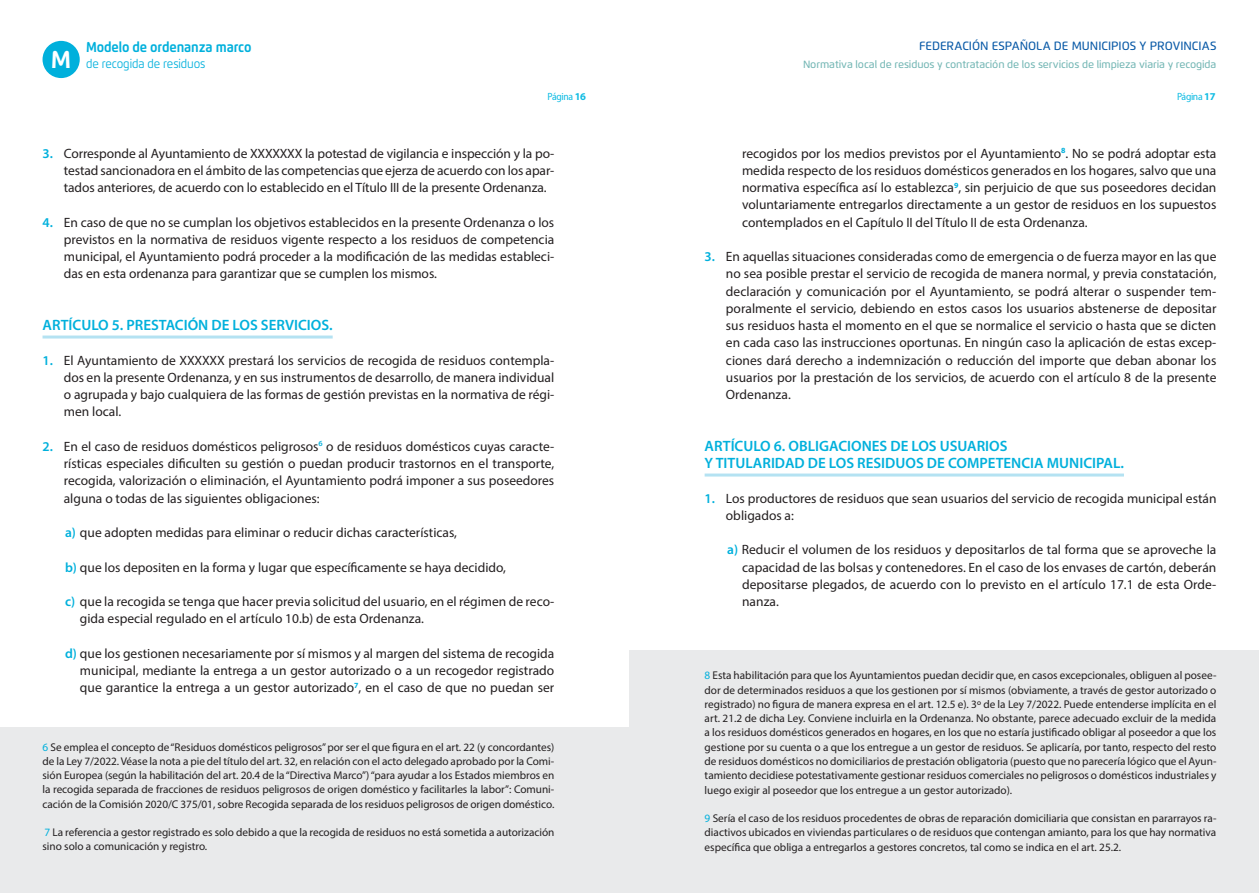
<style>
.page{position:relative;width:1259px;height:893px;background:#fff}
.page>*{position:absolute;margin:0;border:0;box-sizing:border-box;transform-origin:0 0}
.t1{font:700 24.3px "Flexo";color:#fff}
.t2{font:600 15px/17.2px "Myriad Pro";color:#00b0dc}
.t3{font:700 14.4px "Flexo";letter-spacing:-.01em;color:#00b0dc;scale:.9 1}
.t4{font:13.5px/17.2px "Myriad Pro";color:#231f20;text-align:justify}
.t5{font:12.3px "Flexo";letter-spacing:-.01em;color:#00b0dc;scale:.9 1}
.t6{font:500 12px "Flexo";color:#0a5aa7}
.t7{font:11.25px/14.2px "Myriad Pro";letter-spacing:-.005em;color:#231f20;text-align:justify}
.t8{font:500 10.5px "Flexo";letter-spacing:-.01em;color:#71b5b3}
.t9{font:semi-condensed 10.5px "Myriad Pro";letter-spacing:-.03em;color:#11bce3}
.s1{font-weight:700;font-stretch:normal}
.s2{font-weight:600;color:#00b0dc}
.s3{color:#00b0dc}
</style>
<div class="page">
<div style="left:43px;top:41px;width:37px;height:37px;background:#00b0dc;border-radius:50%"></div>
<hr style="left:43px;top:336px;width:290px;height:3px;background:#b4e2f2">
<hr style="left:704px;top:474px;width:420px;height:3px;background:#b4e2f2">
<div style="left:0;top:727px;width:629px;height:166px;background:#e9eaeb"></div>
<div style="left:629px;top:651px;width:630px;height:242px;background:#e9eaeb"></div>
<h1 class="t1" style="left:51px;top:44px;width:22px">M</h1>
<p class="t6" style="left:919px;top:38px;width:299px">FEDERACIÓN ESPAÑOLA DE MUNICIPIOS Y PROVINCIAS</p>
<p class="t3" style="left:86px;top:38px;width:185px">Modelo de ordenanza marco</p>
<p class="t5" style="left:86px;top:56px;width:134px">de recogida de residuos</p>
<p class="t8" style="left:803px;top:58px;width:415px">Normativa local de residuos y contratación de los servicios de limpieza viaria y recogida</p>
<p class="t9" style="left:547px;top:90px;width:40px">Página <span class="s1">16</span></p>
<p class="t9" style="left:1177px;top:90px;width:40px">Página <span class="s1">17</span></p>
<p class="t4" style="left:64px;top:144px;width:492px;text-indent:-21px"><span class="s2">3.</span> Corresponde al Ayuntamiento de XXXXXXX la potestad de vigilancia e inspección y la po&shy;testad sancionadora en el ámbito de las competencias que ejerza de acuerdo con los apar&shy;tados anteriores, de acuerdo con lo establecido en el Título III de la presente Ordenanza.</p>
<p class="t4" style="left:64px;top:213px;width:492px;text-indent:-21px"><span class="s2">4.</span> En caso de que no se cumplan los objetivos establecidos en la presente Ordenanza o los previstos en la normativa de residuos vigente respecto a los residuos de competencia municipal, el Ayuntamiento podrá proceder a la modificación de las medidas estableci&shy;das en esta ordenanza para garantizar que se cumplen los mismos.</p>
<p class="t2" style="left:43px;top:316px;width:290px">ARTÍCULO 5. PRESTACIÓN DE LOS SERVICIOS.</p>
<p class="t4" style="left:64px;top:351px;width:492px;text-indent:-21px"><span class="s2">1.</span> El Ayuntamiento de XXXXXX prestará los servicios de recogida de residuos contempla&shy;dos en la presente Ordenanza, y en sus instrumentos de desarrollo, de manera individual o agrupada y bajo cualquiera de las formas de gestión previstas en la normativa de régi&shy;men local.</p>
<p class="t4" style="left:64px;top:437px;width:492px;text-indent:-21px"><span class="s2">2.</span> En el caso de residuos domésticos peligrosos<sup>6</sup> o de residuos domésticos cuyas caracte&shy;rísticas especiales dificulten su gestión o puedan producir trastornos en el transporte, recogida, valorización o eliminación, el Ayuntamiento podrá imponer a sus poseedores alguna o todas de las siguientes obligaciones:</p>
<p class="t4" style="left:65px;top:524px;width:393px"><span class="s2">a)</span> que adopten medidas para eliminar o reducir dichas características,</p>
<p class="t4" style="left:65px;top:558px;width:442px"><span class="s2">b)</span> que los depositen en la forma y lugar que específicamente se haya decidido,</p>
<p class="t4" style="left:80px;top:593px;width:476px;text-indent:-15px"><span class="s2">c)</span> que la recogida se tenga que hacer previa solicitud del usuario, en el régimen de reco&shy;gida especial regulado en el artículo 10.b) de esta Ordenanza.</p>
<p class="t4" style="left:80px;top:644px;width:476px;text-indent:-15px"><span class="s2">d)</span> que los gestionen necesariamente por sí mismos y al margen del sistema de recogida municipal, mediante la entrega a un gestor autorizado o a un recogedor registrado que garantice la entrega a un gestor autorizado<sup>7</sup>, en el caso de que no puedan ser</p>
<p class="t7" style="left:43px;top:740px;width:513px"><span class="s3">6</span> Se emplea el concepto de “Residuos domésticos peligrosos” por ser el que figura en el art. 22 (y concordantes) de la Ley 7/2022. Véase la nota a pie del título del art. 32, en relación con el acto delegado aprobado por la Comi&shy;sión Europea (según la habilitación del art. 20.4 de la “Directiva Marco”) “para ayudar a los Estados miembros en la recogida separada de fracciones de residuos peligrosos de origen doméstico y facilitarles la labor”: Comuni&shy;cación de la Comisión 2020/C 375/01, sobre Recogida separada de los residuos peligrosos de origen doméstico.</p>
<p class="t7" style="left:43px;top:825px;width:513px"><span class="s3">7</span> La referencia a gestor registrado es solo debido a que la recogida de residuos no está sometida a autorización sino solo a comunicación y registro.</p>
<p class="t4" style="left:742px;top:144px;width:476px">recogidos por los medios previstos por el Ayuntamiento<sup>8</sup>. No se podrá adoptar esta medida respecto de los residuos domésticos generados en los hogares, salvo que una normativa específica así lo establezca<sup>9</sup>, sin perjuicio de que sus poseedores decidan voluntariamente entregarlos directamente a un gestor de residuos en los supuestos contemplados en el Capítulo II del Título II de esta Ordenanza.</p>
<p class="t4" style="left:726px;top:248px;width:492px;text-indent:-21px"><span class="s2">3.</span> En aquellas situaciones consideradas como de emergencia o de fuerza mayor en las que no sea posible prestar el servicio de recogida de manera normal, y previa constatación, declaración y comunicación por el Ayuntamiento, se podrá alterar o suspender tem&shy;poralmente el servicio, debiendo en estos casos los usuarios abstenerse de depositar sus residuos hasta el momento en el que se normalice el servicio o hasta que se dicten en cada caso las instrucciones oportunas. En ningún caso la aplicación de estas excep&shy;ciones dará derecho a indemnización o reducción del importe que deban abonar los usuarios por la prestación de los servicios, de acuerdo con el artículo 8 de la presente Ordenanza.</p>
<p class="t2" style="left:704px;top:437px;width:419px">ARTÍCULO 6. OBLIGACIONES DE LOS USUARIOS<br>Y TITULARIDAD DE LOS RESIDUOS DE COMPETENCIA MUNICIPAL.</p>
<p class="t4" style="left:726px;top:489px;width:492px;text-indent:-21px"><span class="s2">1.</span> Los productores de residuos que sean usuarios del servicio de recogida municipal están obligados a:</p>
<p class="t4" style="left:742px;top:541px;width:476px;text-indent:-15px"><span class="s2">a)</span> Reducir el volumen de los residuos y depositarlos de tal forma que se aproveche la capacidad de las bolsas y contenedores. En el caso de los envases de cartón, deberán depositarse plegados, de acuerdo con lo previsto en el artículo 17.1 de esta Orde&shy;nanza.</p>
<p class="t7" style="left:704px;top:668px;width:513px"><span class="s3">8</span> Esta habilitación para que los Ayuntamientos puedan decidir que, en casos excepcionales, obliguen al posee&shy;dor de determinados residuos a que los gestionen por sí mismos (obviamente, a través de gestor autorizado o registrado) no figura de manera expresa en el art. 12.5 e). 3º de la Ley 7/2022. Puede entenderse implícita en el art. 21.2 de dicha Ley. Conviene incluirla en la Ordenanza. No obstante, parece adecuado excluir de la medida a los residuos domésticos generados en hogares, en los que no estaría justificado obligar al poseedor a que los gestione por su cuenta o a que los entregue a un gestor de residuos. Se aplicaría, por tanto, respecto del resto de residuos domésticos no domiciliarios de prestación obligatoria (puesto que no parecería lógico que el Ayun&shy;tamiento decidiese potestativamente gestionar residuos comerciales no peligrosos o domésticos industriales y luego exigir al poseedor que los entregue a un gestor autorizado).</p>
<p class="t7" style="left:704px;top:811px;width:513px"><span class="s3">9</span> Sería el caso de los residuos procedentes de obras de reparación domiciliaria que consistan en pararrayos ra&shy;diactivos ubicados en viviendas particulares o de residuos que contengan amianto, para los que hay normativa específica que obliga a entregarlos a gestores concretos, tal como se indica en el art. 25.2.</p>
</div>
